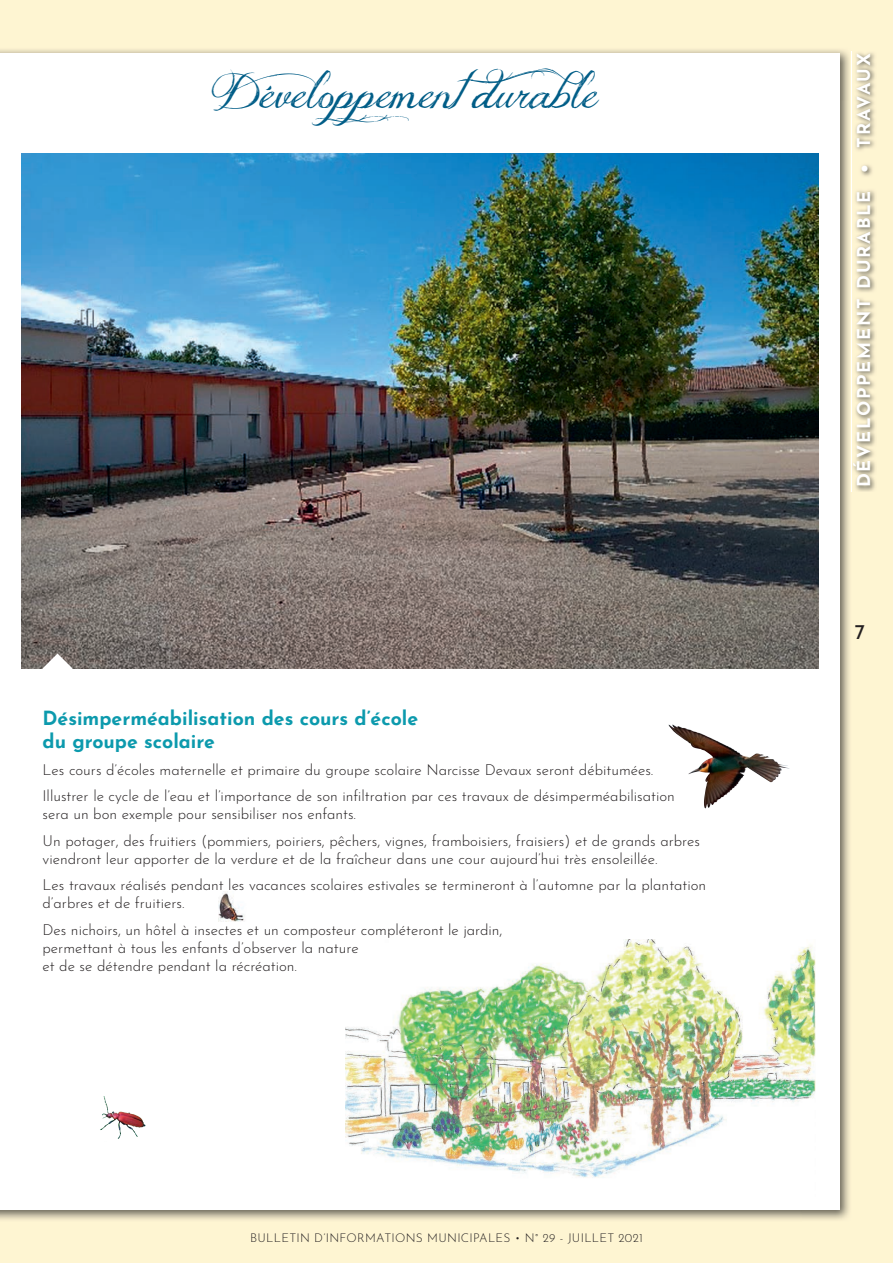
<style>
.page{position:relative;width:893px;height:1263px;background:#fef5d2}
.page>*{position:absolute;margin:0;border:0;box-sizing:border-box;transform-origin:0 0}
.t1{font:45px "Jellyka Delicious Cake";color:#005d87}
.t2{font:21px "Josefin Sans";color:#231f20}
.t3{font:700 19.5px/23.4px "Josefin Sans";color:#0c9aad}
.t4{font:700 18px "Josefin Sans";letter-spacing:.1em;color:#fff}
.t5{font:300 15px/26.5px "Josefin Sans";color:#231f20}
.t6{font:300 12px "Josefin Sans";letter-spacing:.025em;color:#231f20}
</style>
<div class="page">
<img style="left:0;top:49px;width:850px;height:51px">
<img style="left:801px;top:100px;width:49px;height:1120px">
<div style="left:0;top:53px;width:840px;height:1157px;background:#fff"></div>
<img style="left:851px;top:51px;width:24px;height:441px">
<img style="left:21px;top:153px;width:798px;height:515px">
<img style="left:345px;top:940px;width:470px;height:238px">
<svg style="left:43px;top:653px;width:30px;height:16px"></svg>
<img style="left:669px;top:724px;width:73px;height:84px">
<img style="left:218px;top:891px;width:26px;height:30px">
<img style="left:100px;top:1096px;width:15px;height:34px">
<h1 class="t1" style="left:219px;top:63px;width:389px">Développementdurable</h1>
<h3 class="t3" style="left:43px;top:703px;width:377px">Désimperméabilisation des cours d’école du groupe scolaire</h3>
<p class="t5" style="left:43px;top:755px;width:634px">Les cours d’écoles maternelle et primaire du groupe scolaire Narcisse Devaux seront débitumées.<br>Illustrer le cycle de l’eau et l’importance de son infiltration par ces travaux de désimperméabilisation</p>
<p class="t5" style="left:43px;top:799px;width:659px">sera un bon exemple pour sensibiliser nos enfants.<br>Un potager, des fruitiers (pommiers, poiriers, pêchers, vignes, framboisiers, fraisiers) et de grands arbres</p>
<p class="t5" style="left:43px;top:844px;width:665px">viendront leur apporter de la verdure et de la fraîcheur dans une cour aujourd’hui très ensoleillée.<br>Les travaux réalisés pendant les vacances scolaires estivales se termineront à l’automne par la plantation</p>
<p class="t5" style="left:43px;top:888px;width:462px">d’arbres et de fruitiers.<br>Des nichoirs, un hôtel à insectes et un composteur compléteront le jardin,</p>
<p class="t5" style="left:43px;top:937px;width:318px;line-height:18px">permettant à tous les enfants d’observer la nature et de se détendre pendant la récréation.</p>
<p class="t6" style="left:250px;top:1229px;width:394px">BULLETIN D’INFORMATIONS MUNICIPALES • N° 29 - JUILLET 2021</p>
<p class="t4" style="left:848px;top:487px;width:436px;rotate:-90deg">DÉVELOPPEMENT DURABLE • TRAVAUX</p>
<h2 class="t2" style="left:855px;top:614px;width:12px">7</h2>
</div>
